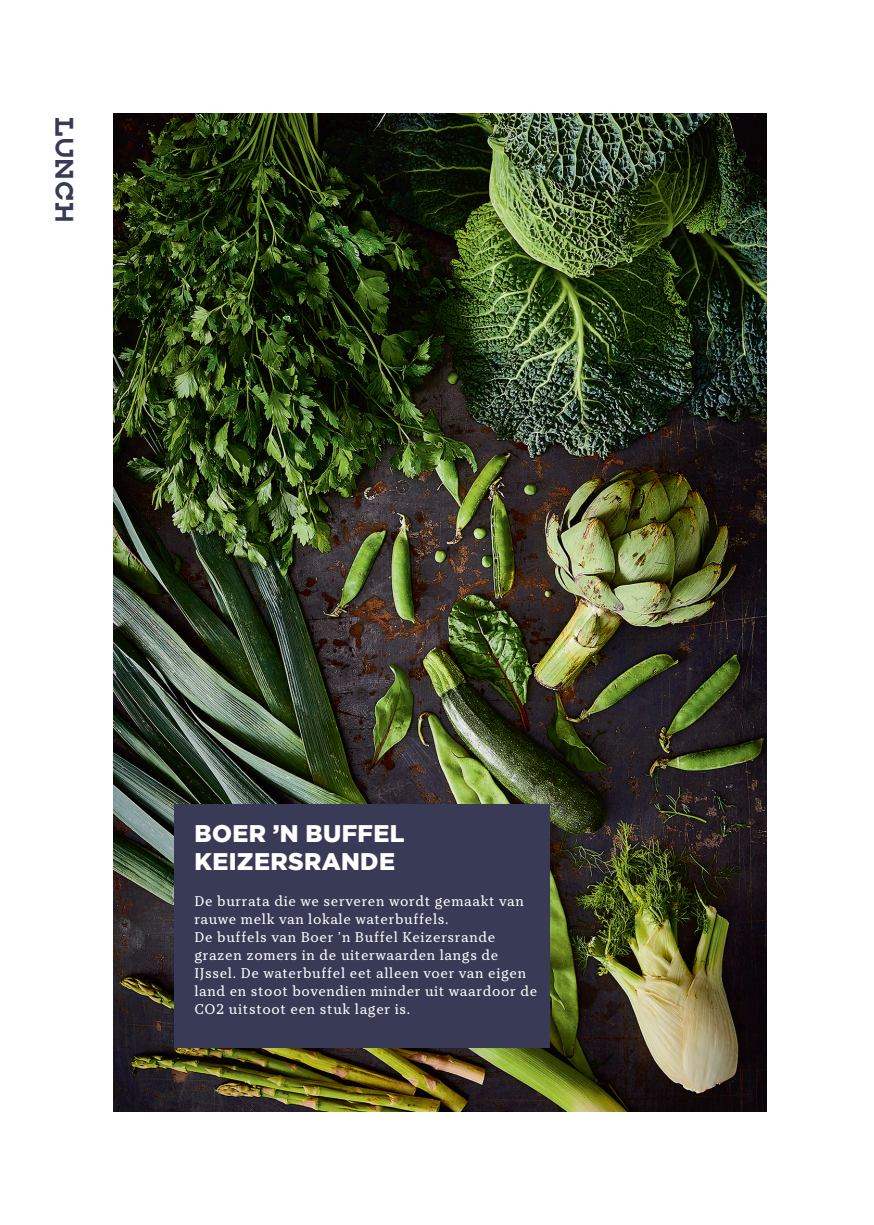
<style>
.page{position:relative;width:874px;height:1225px;background:#fff}
.page>*{position:absolute;margin:0;border:0;box-sizing:border-box;transform-origin:0 0}
.t1{font:900 24px/28px "Gotham";letter-spacing:.015em;color:#fff}
.t2{font:17.8px "Snellen";color:#393b56}
.t3{font:14px/18px "TT Tricks";letter-spacing:.05em;color:#fff}
</style>
<div class="page">
<img style="left:113px;top:113px;width:652px;height:998px">
<div style="left:174px;top:804px;width:375px;height:243px;background:#393b56"></div>
<p class="t2" style="left:72px;top:118px;width:108px;rotate:90deg">LUNCH</p>
<h1 class="t1" style="left:194px;top:819px;width:211px">BOER ’N BUFFEL<br>KEIZERSRANDE</h1>
<p class="t3" style="left:194px;top:892px;width:344px">De burrata die we serveren wordt gemaakt van rauwe melk van lokale waterbuffels.<br>De buffels van Boer ’n Buffel Keizersrande grazen zomers in de uiterwaarden langs de IJssel. De waterbuffel eet alleen voer van eigen land en stoot bovendien minder uit waardoor de CO2 uitstoot een stuk lager is.</p>
</div>
